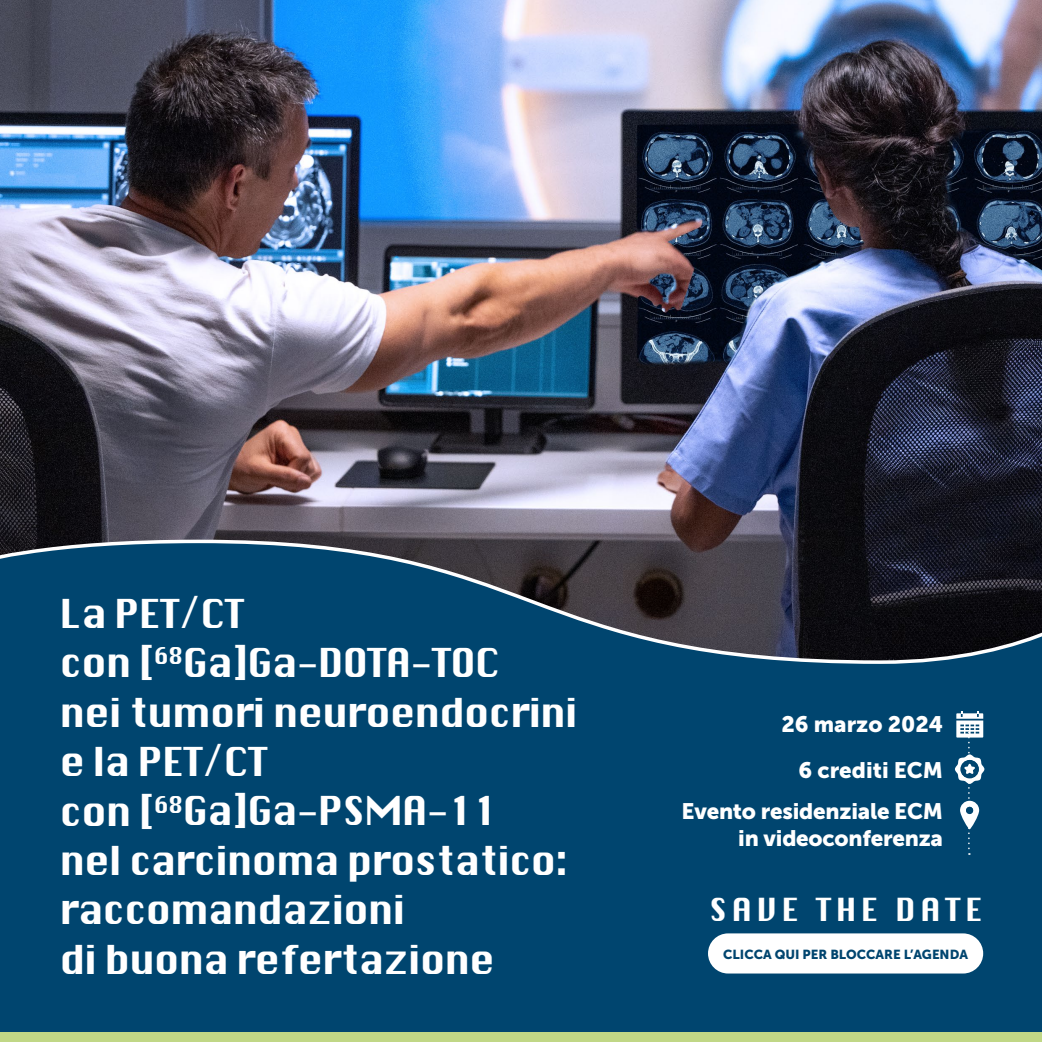
<style>
.page{position:relative;width:1042px;height:1042px;background:#00456f}
.page>*{position:absolute;margin:0;border:0;box-sizing:border-box;transform-origin:0 0}
.t1{font:38.85px/49.4px "Krungthep";letter-spacing:-.03em;color:#fff}
.t2{font:30.97px "Krungthep";letter-spacing:.14em;color:#fff}
.t3{font:22.22px/46.7px "Museo Sans 900";letter-spacing:-.01em;color:#fff;text-align:right}
.t4{font:12.95px "Museo Sans 900";color:#00456f}
</style>
<div class="page">
<img style="left:0;top:0;width:1042px;height:664px">
<div style="left:0;top:1032px;width:1042px;height:10px;background:#c0d786"></div>
<svg style="left:955px;top:711px;width:29px;height:144px"></svg>
<div style="left:966px;top:807px;width:7px;height:7px;background:#00456f;border-radius:50%"></div>
<div style="left:708px;top:933px;width:275px;height:40px;background:#fff;border-radius:20px"></div>
<p class="t1" style="left:60px;top:590px;width:520px">La PET/CT<br>con [<sup>68</sup>Ga]Ga-DOTA-TOC<br>nei tumori neuroendocrini e la PET/CT<br>con [<sup>68</sup>Ga]Ga-PSMA-11<br>nel carcinoma prostatico: raccomandazioni<br>di buona refertazione</p>
<p class="t3" style="left:781px;top:700px;width:163px">26 marzo 2024<br>6 crediti ECM</p>
<p class="t3" style="left:681px;top:797px;width:263px;line-height:26.8px">Evento residenziale ECM in videoconferenza</p>
<p class="t2" style="left:709px;top:892px;width:275px">SAVE THE DATE</p>
<p class="t4" style="left:723px;top:947px;width:246px">CLICCA QUI PER BLOCCARE L’AGENDA</p>
</div>
